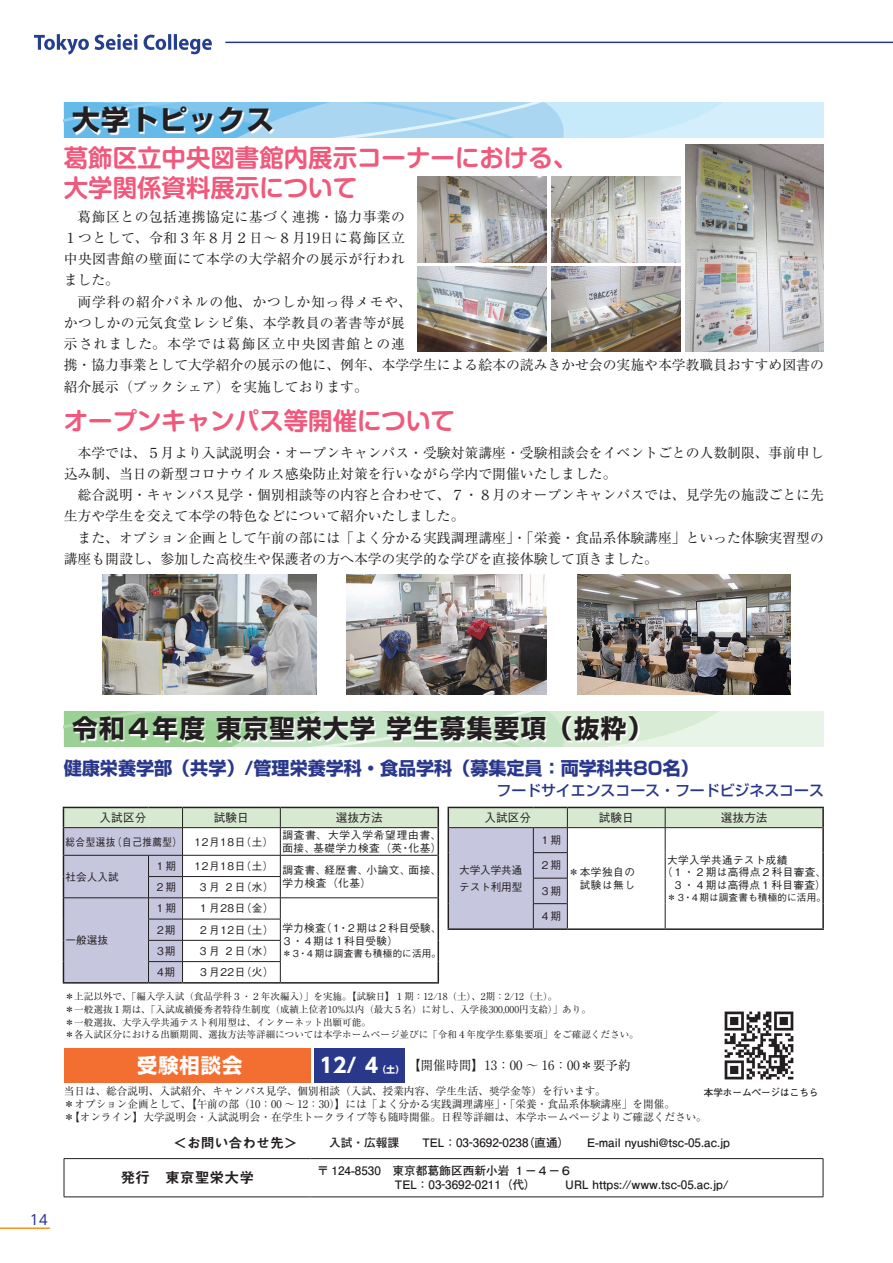
<style>
.page{position:relative;width:893px;height:1263px;background:#fff}
.page>*{position:absolute;margin:0;border:0;box-sizing:border-box;transform-origin:0 0}
.t1{font:700 27.6px "Shin Go Pr 6 N";letter-spacing:.05em;color:#231f20}
.t2{font:700 25.5px "Shin Go Pr 6 N";letter-spacing:.05em;color:#231f20}
.t3{font:700 24.45px/29.7px "Shin M Go Pr 6 N De";color:#f0597c}
.t4{font:700 20.25px "Shin Go Pr 6 N";letter-spacing:.05em;color:#fff}
.t5{font:700 20.25px "UD Shin Go Pro";color:#fff}
.t6{font:700 18px "Shin Go Pr 6 N";color:#2a388b}
.t7{font:500 14.85px "Shin Go Pr 6 N";color:#2a388b}
.t8{font:14.85px "Midashi Go Pr 6 N MB31";color:#231f20}
.t9{font:13.8px/21.3px "Ryumin Pr 6 N";color:#231f20}
.t10{font:13.8px "Midashi Go Pr 6 N MB31";color:#231f20}
.t11{font:13.8px "UD Shin Go Pro";color:#2a388b}
.t12{font:12.75px "Ryumin Pr 6 N";color:#231f20}
.t13{font:700 11.7px/13.8px "Futo Go B101 Pr 6 N";color:#231f20}
.t14{font:500 11.7px "Gothic BBB Pr 6 N";color:#231f20}
.t15{font:10.65px/12.8px "Ryumin Pr 6 N";color:#231f20}
.t16{font:500 10.65px/12.8px "Gothic BBB Pr 6 N";letter-spacing:.035em;color:#231f20}
.t17{font:500 10.65px/12.8px "Gothic BBB Pr 6 N";letter-spacing:.08em;color:#231f20}
.t18{font:500 10.65px/12.8px "Gothic BBB Pr 6 N";color:#231f20}
.t19{font:500 10.65px "Gothic BBB Pr 6 N";letter-spacing:.035em;color:#231f20;scale:.9 1}
.t20{font:500 10.65px/17px "Gothic BBB Pr 6 N";letter-spacing:-.01em;color:#231f20}
.t21{font:9.6px/12.8px "Ryumin Pr 6 N";color:#231f20}
.t22{font:500 9.6px "Gothic BBB Pr 6 N";letter-spacing:.02em;color:#231f20}
.t23{font:700 9.6px "Futo Go B101 Pr 6 N";color:#231f20}
.t24{font:700 9px "UD Shin Go Pro";color:#fff}
</style>
<div class="page">
<svg style="left:34px;top:34px;width:55px;height:21px"></svg>
<svg style="left:95px;top:34px;width:43px;height:16px"></svg>
<svg style="left:144px;top:35px;width:22px;height:15px"></svg>
<hr style="left:168px;top:34px;width:3px;height:16px;background:#253f8e">
<hr style="left:174px;top:34px;width:3px;height:16px;background:#253f8e">
<svg style="left:179px;top:39px;width:33px;height:15px"></svg>
<hr style="left:225px;top:42px;width:668px;height:1px;background:#2a388b">
<hr style="left:0;top:1227px;width:50px;height:2px;background:#f7931d">
<svg style="left:64px;top:102px;width:760px;height:35px;background:#b5def5"></svg>
<svg style="left:63px;top:807px;width:376px;height:175px"></svg>
<hr style="left:64px;top:855px;width:85px;height:1px;background:#231f20">
<hr style="left:149px;top:855px;width:34px;height:1px;background:#231f20">
<hr style="left:183px;top:855px;width:97px;height:1px;background:#231f20">
<hr style="left:280px;top:855px;width:158px;height:1px;background:#231f20">
<hr style="left:148px;top:876px;width:35px;height:1px;background:#231f20">
<hr style="left:183px;top:876px;width:98px;height:1px;background:#231f20">
<hr style="left:64px;top:897px;width:85px;height:1px;background:#231f20">
<hr style="left:280px;top:897px;width:158px;height:1px;background:#231f20">
<hr style="left:149px;top:897px;width:34px;height:1px;background:#231f20">
<hr style="left:183px;top:897px;width:97px;height:1px;background:#231f20">
<hr style="left:63px;top:982px;width:86px;height:1px;background:#231f20">
<hr style="left:280px;top:982px;width:159px;height:1px;background:#231f20">
<hr style="left:149px;top:982px;width:34px;height:1px;background:#231f20">
<hr style="left:183px;top:982px;width:97px;height:1px;background:#231f20">
<hr style="left:665px;top:807px;width:159px;height:1px;background:#231f20">
<svg style="left:448px;top:807px;width:374px;height:121px"></svg>
<hr style="left:822px;top:808px;width:2px;height:20px;background:#231f20">
<hr style="left:822px;top:828px;width:2px;height:25px;background:#231f20">
<hr style="left:822px;top:853px;width:2px;height:25px;background:#231f20">
<hr style="left:822px;top:878px;width:2px;height:26px;background:#231f20">
<hr style="left:822px;top:904px;width:2px;height:24px;background:#231f20">
<hr style="left:533px;top:903px;width:35px;height:1px;background:#231f20">
<hr style="left:448px;top:928px;width:85px;height:2px;background:#231f20">
<hr style="left:567px;top:928px;width:98px;height:2px;background:#231f20">
<hr style="left:665px;top:928px;width:159px;height:2px;background:#231f20">
<hr style="left:533px;top:928px;width:34px;height:2px;background:#231f20">
<hr style="left:64px;top:1158px;width:247px;height:1px;background:#231f20">
<hr style="left:64px;top:1159px;width:1px;height:38px;background:#231f20">
<hr style="left:311px;top:1158px;width:512px;height:1px;background:#231f20">
<hr style="left:823px;top:1159px;width:1px;height:38px;background:#231f20">
<hr style="left:64px;top:1196px;width:247px;height:1px;background:#231f20">
<hr style="left:311px;top:1196px;width:512px;height:1px;background:#231f20">
<div style="left:64px;top:1048px;width:247px;height:34px;background:#f36e31"></div>
<div style="left:315px;top:1048px;width:90px;height:34px;background:#2a388b"></div>
<svg style="left:64px;top:711px;width:760px;height:35px;background:#d2e9d0"></svg>
<svg style="left:74px;top:716px;width:567px;height:27px"></svg>
<svg style="left:73px;top:107px;width:202px;height:28px"></svg>
<img style="left:685px;top:145px;width:138px;height:207px">
<img style="left:577px;top:574px;width:213px;height:120px">
<img style="left:102px;top:574px;width:214px;height:120px">
<img style="left:346px;top:574px;width:201px;height:120px">
<img style="left:418px;top:177px;width:128px;height:86px">
<img style="left:418px;top:266px;width:128px;height:86px">
<img style="left:551px;top:177px;width:129px;height:86px">
<img style="left:551px;top:266px;width:129px;height:86px">
<img style="left:724px;top:1011px;width:70px;height:69px">
<h1 class="t1" style="left:72px;top:98px;width:203px">大学トピックス</h1>
<h3 class="t3" style="left:64px;top:142px;width:515px">葛飾区立中央図書館内展示コーナーにおける、大学関係資料展示について</h3>
<p class="t9" style="left:64px;top:205px;width:343px;text-align:justify;text-indent:14px">葛飾区との包括連携協定に基づく連携・協力事業の１つとして、令和３年８月２日～８月19日に葛飾区立中央図書館の壁面にて本学の大学紹介の展示が行われました。</p>
<p class="t9" style="left:64px;top:290px;width:762px;text-indent:14px">両学科の紹介パネルの他、かつしか知っ得メモや、<br>かつしかの元気食堂レシピ集、本学教員の著書等が展<br>示されました。本学では葛飾区立中央図書館との連<br>携・協力事業として大学紹介の展示の他に、例年、本学学生による絵本の読みきかせ会の実施や本学教職員おすすめ図書の紹介展示（ブックシェア）を実施しております。</p>
<h3 class="t3" style="left:64px;top:405px;width:393px">オープンキャンパス等開催について</h3>
<p class="t9" style="left:64px;top:441px;width:762px;text-indent:14px">本学では、５月より入試説明会・オープンキャンパス・受験対策講座・受験相談会をイベントごとの人数制限、事前申し込み制、当日の新型コロナウイルス感染防止対策を行いながら学内で開催いたしました。</p>
<p class="t9" style="left:64px;top:484px;width:762px;text-indent:14px">総合説明・キャンパス見学・個別相談等の内容と合わせて、７・８月のオープンキャンパスでは、見学先の施設ごとに先生方や学生を交えて本学の特色などについて紹介いたしました。</p>
<p class="t9" style="left:64px;top:526px;width:762px;text-indent:14px">また、オプション企画として午前の部には「よく分かる実践調理講座」・「栄養・食品系体験講座」といった体験実習型の講座も開設し、参加した高校生や保護者の方へ本学の実学的な学びを直接体験して頂きました。</p>
<p class="t11" style="left:30px;top:1208px;width:20px">14</p>
<h2 class="t2" style="left:72px;top:708px;width:582px">令和４年度東京聖栄大学学生募集要項（抜粋）</h2>
<h3 class="t6" style="left:64px;top:754px;width:636px">健康栄養学部（共学）/管理栄養学科・食品学科（募集定員：両学科共80名）</h3>
<p class="t7" style="left:496px;top:778px;width:329px">フードサイエンスコース・フードビジネスコース</p>
<p class="t14" style="left:100px;top:808px;width:48px">入試区分</p>
<p class="t14" style="left:214px;top:808px;width:37px">試験日</p>
<p class="t14" style="left:336px;top:808px;width:48px">選抜方法</p>
<p class="t19" style="left:66px;top:833px;width:233px">総合型選抜（自己推薦型） 12月18日（土）</p>
<p class="t17" style="left:282px;top:828px;width:161px">調査書、大学入学希望理由書、面接、基礎学力検査（英・化基）</p>
<p class="t16" style="left:66px;top:869px;width:55px">社会人入試</p>
<p class="t16" style="left:155px;top:859px;width:23px">１期</p>
<p class="t16" style="left:195px;top:863px;width:248px">12月18日（土） 調査書、経歴書、小論文、面接、</p>
<p class="t16" style="left:155px;top:880px;width:23px">２期</p>
<p class="t16" style="left:198px;top:876px;width:175px">３月２日（水） 学力検査（化基）</p>
<p class="t16" style="left:66px;top:933px;width:44px">一般選抜</p>
<p class="t16" style="left:155px;top:901px;width:23px">１期</p>
<p class="t16" style="left:198px;top:901px;width:77px">１月28日（金）</p>
<p class="t16" style="left:155px;top:923px;width:22px">２期</p>
<p class="t16" style="left:198px;top:923px;width:77px">２月12日（土）</p>
<p class="t16" style="left:155px;top:944px;width:22px">３期</p>
<p class="t16" style="left:198px;top:944px;width:77px">３月２日（水）</p>
<p class="t16" style="left:155px;top:965px;width:22px">４期</p>
<p class="t16" style="left:198px;top:965px;width:77px">３月22日（火）</p>
<p class="t18" style="left:282px;top:921px;width:161px">学力検査（１・２期は２科目受験、<br>３・４期は１科目受験）</p>
<p class="t22" style="left:282px;top:945px;width:161px">＊３・４期は調査書も積極的に活用。</p>
<p class="t14" style="left:484px;top:808px;width:48px">入試区分</p>
<p class="t14" style="left:599px;top:808px;width:37px">試験日</p>
<p class="t14" style="left:721px;top:808px;width:48px">選抜方法</p>
<p class="t20" style="left:459px;top:860px;width:65px">大学入学共通テスト利用型</p>
<p class="t16" style="left:540px;top:833px;width:23px">１期</p>
<p class="t16" style="left:540px;top:858px;width:23px">２期</p>
<p class="t16" style="left:540px;top:884px;width:23px">３期</p>
<p class="t16" style="left:540px;top:909px;width:23px">４期</p>
<p class="t16" style="left:569px;top:865px;width:68px">＊本学独自の　試験は無し</p>
<p class="t16" style="left:667px;top:852px;width:122px">大学入学共通テスト成績</p>
<p class="t16" style="left:662px;top:865px;width:166px">（１・２期は高得点２科目審査、</p>
<p class="t16" style="left:673px;top:878px;width:154px">３・４期は高得点１科目審査）</p>
<p class="t22" style="left:667px;top:889px;width:161px">＊３・４期は調査書も積極的に活用。</p>
<p class="t21" style="left:65px;top:990px;width:576px">＊上記以外で、「編入学入試（食品学科３・２年次編入）」を実施。【試験日】１期：12/18（土）、2期：2/12（土）。<br>＊一般選抜１期は、「入試成績優秀者特待生制度（成績上位者10%以内（最大５名）に対し、入学後300,000円支給）」あり。<br>＊一般選抜、大学入学共通テスト利用型は、インターネット出願可能。<br>＊各入試区分における出願期間、選抜方法等詳細については本学ホームページ並びに「令和４年度学生募集要項」をご確認ください。</p>
<h3 class="t4" style="left:137px;top:1049px;width:107px">受験相談会</h3>
<h3 class="t5" style="left:320px;top:1048px;width:64px">12/ ４</h3>
<p class="t24" style="left:377px;top:1062px;width:29px">（土）</p>
<p class="t12" style="left:408px;top:1055px;width:225px">【開催時間】13：00 ～ 16：00＊要予約</p>
<p class="t15" style="left:64px;top:1084px;width:645px">当日は、総合説明、入試紹介、キャンパス見学、個別相談（入試、授業内容、学生生活、奨学金等）を行います。<br>＊オプション企画として、【午前の部（10：00 ～ 12：30）】には「よく分かる実践調理講座」・「栄養・食品系体験講座」を開催。<br>＊【オンライン】大学説明会・入試説明会・在学生トークライブ等も随時開催。日程等詳細は、本学ホームページよりご確認ください。</p>
<p class="t23" style="left:704px;top:1085px;width:116px">本学ホームページはこちら</p>
<p class="t10" style="left:173px;top:1131px;width:126px">＜お問い合わせ先＞</p>
<p class="t13" style="left:329px;top:1135px;width:403px">入試・広報課　　TEL：03-3692-0238（直通）　　E-mail nyushi@tsc-05.ac.jp</p>
<p class="t8" style="left:120px;top:1166px;width:135px">発行　東京聖栄大学</p>
<p class="t13" style="left:317px;top:1163px;width:413px">〒 124-8530　東京都葛飾区西新小岩 １− ４− ６<br>　　　　　　 TEL：03-3692-0211（代）　　　URL https://www.tsc-05.ac.jp/</p>
</div>
